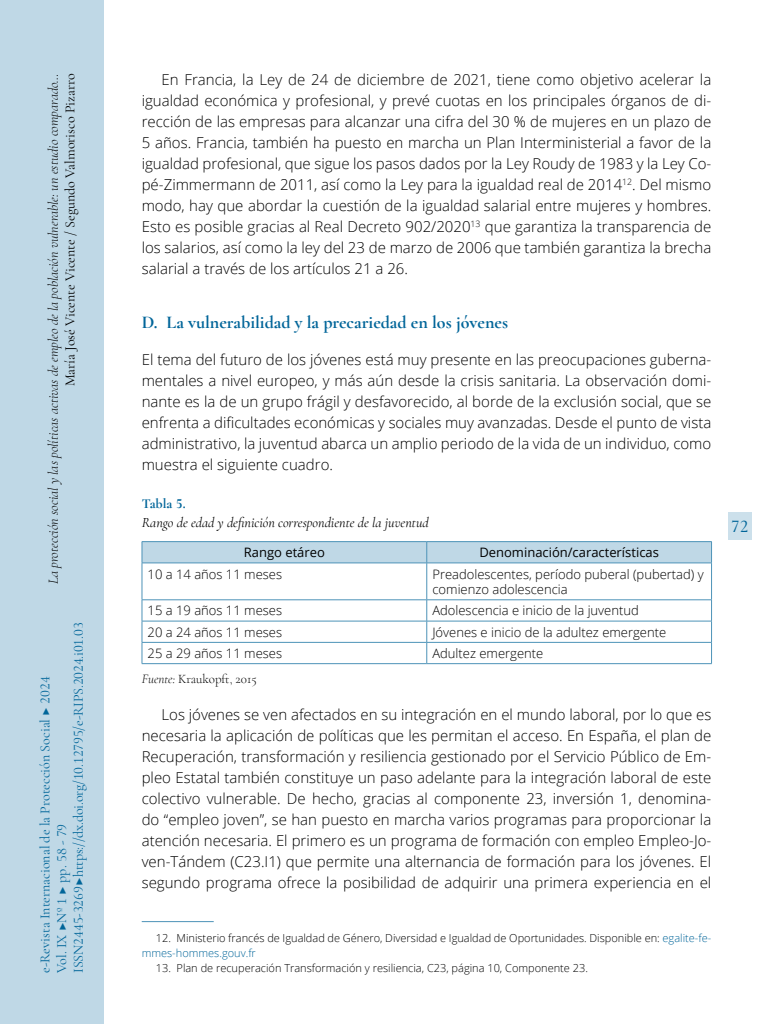
<style>
.page{position:relative;width:768px;height:1024px;background:#fff}
.page>*{position:absolute;margin:0;border:0;box-sizing:border-box;transform-origin:0 0}
.t1{font:700 18px "Cormorant Garamond";color:#006599}
.t2{font:500 18px "Cormorant Garamond";color:#006599}
.t3{font:300 15px/21px "Open Sans";color:#000;text-align:justify}
.t4{font:14px/16.8px "Cormorant Garamond";color:#006599}
.t5{font:italic 300 14px "Cormorant Garamond";color:#000}
.t6{font:italic 14px "Cormorant Garamond";color:#000}
.t7{font:14px "Cormorant Garamond";color:#000}
.t8{font:700 14px "Cormorant Garamond";color:#006599}
.t9{font:300 13px/15.6px "Open Sans";color:#000}
.t10{font:13px "Open Sans";color:#000}
.t11{font:300 13px "Cormorant Garamond";color:#000}
.t12{font:300 11px/15px "Open Sans";color:#000}
.s1{font-style:italic}
.s2{color:#006599}
</style>
<div class="page">
<hr style="left:427px;top:563px;width:1px;height:37px;background:#4d93b8">
<svg style="left:427px;top:601px;width:1px;height:62px"></svg>
<hr style="left:142px;top:563px;width:1px;height:37px;background:#4d93b8">
<hr style="left:711px;top:563px;width:1px;height:37px;background:#4d93b8">
<hr style="left:142px;top:600px;width:285px;height:1px;background:#4d93b8">
<hr style="left:427px;top:600px;width:285px;height:1px;background:#4d93b8">
<hr style="left:142px;top:621px;width:285px;height:1px;background:#4d93b8">
<hr style="left:427px;top:621px;width:285px;height:1px;background:#4d93b8">
<hr style="left:142px;top:642px;width:285px;height:1px;background:#4d93b8">
<svg style="left:142px;top:600px;width:1px;height:63px"></svg>
<hr style="left:427px;top:642px;width:285px;height:1px;background:#4d93b8">
<svg style="left:711px;top:600px;width:1px;height:63px"></svg>
<hr style="left:142px;top:663px;width:285px;height:1px;background:#4d93b8">
<hr style="left:427px;top:663px;width:285px;height:1px;background:#4d93b8">
<hr style="left:142px;top:541px;width:285px;height:1px;background:#4d93b8">
<hr style="left:427px;top:541px;width:285px;height:1px;background:#4d93b8">
<svg style="left:142px;top:542px;width:570px;height:21px"></svg>
<hr style="left:142px;top:563px;width:285px;height:1px;background:#4d93b8">
<hr style="left:427px;top:563px;width:285px;height:1px;background:#4d93b8">
<hr style="left:142px;top:921px;width:72px;height:1px;background:#4d93b8">
<div style="left:0;top:0;width:103px;height:1024px;background:#bfd8e6"></div>
<div style="left:728px;top:512px;width:23px;height:28px;background:#cce0eb"></div>
<p class="t5" style="left:45px;top:584px;width:512px;rotate:-90deg">La protección social y las políticas activas de empleo de la población vulnerable: un estudio comparado…</p>
<p class="t7" style="left:62px;top:386px;width:314px;rotate:-90deg">María José Vicente Vicente / Segundo Valmorisco Pizarro</p>
<p class="t4" style="left:36px;top:973px;width:352px;rotate:-90deg">e-Revista Internacional de la Protección Social ▶ 2024<br>Vol. IX ▶Nº 1 ▶ pp. 58 - 79<br>ISSN 2445-3269 ▶ https://dx.doi.org/10.12795/e-RIPS.2024.i01.03</p>
<p class="t3" style="left:142px;top:69px;width:571px;text-indent:20px">En Francia, la Ley de 24 de diciembre de 2021, tiene como objetivo acelerar la igualdad económica y profesional, y prevé cuotas en los principales órganos de di&shy;rección de las empresas para alcanzar una cifra del 30 % de mujeres en un plazo de 5 años. Francia, también ha puesto en marcha un Plan Interministerial a favor de la igualdad profesional, que sigue los pasos dados por la Ley Roudy de 1983 y la Ley Co&shy;pé-Zimmermann de 2011, así como la Ley para la igualdad real de 2014<sup>12</sup>. Del mismo modo, hay que abordar la cuestión de la igualdad salarial entre mujeres y hombres.<br>Esto es posible gracias al Real Decreto 902/2020<sup>13</sup> que garantiza la transparencia de los salarios, así como la ley del 23 de marzo de 2006 que también garantiza la brecha salarial a través de los artículos 21 a 26.</p>
<p class="t1" style="left:142px;top:311px;width:368px">D. La vulnerabilidad y la precariedad en los jóvenes</p>
<p class="t3" style="left:142px;top:348px;width:571px">El tema del futuro de los jóvenes está muy presente en las preocupaciones guberna&shy;mentales a nivel europeo, y más aún desde la crisis sanitaria. La observación domi&shy;nante es la de un grupo frágil y desfavorecido, al borde de la exclusión social, que se enfrenta a dificultades económicas y sociales muy avanzadas. Desde el punto de vista administrativo, la juventud abarca un amplio periodo de la vida de un individuo, como muestra el siguiente cuadro.</p>
<p class="t8" style="left:142px;top:494px;width:45px">Tabla 5.</p>
<p class="t6" style="left:142px;top:515px;width:289px">Rango de edad y definición correspondiente de la juventud</p>
<p class="t10" style="left:244px;top:544px;width:83px">Rango etáreo</p>
<p class="t10" style="left:479px;top:544px;width:181px">Denominación/características</p>
<p class="t9" style="left:148px;top:566px;width:136px">10 a 14 años 11 meses</p>
<p class="t9" style="left:432px;top:566px;width:273px">Preadolescentes, período puberal (pubertad) y comienzo adolescencia</p>
<p class="t9" style="left:148px;top:603px;width:136px">15 a 19 años 11 meses</p>
<p class="t9" style="left:432px;top:603px;width:208px">Adolescencia e inicio de la juventud</p>
<p class="t9" style="left:148px;top:624px;width:136px">20 a 24 años 11 meses</p>
<p class="t9" style="left:432px;top:624px;width:235px">Jóvenes e inicio de la adultez emergente</p>
<p class="t9" style="left:148px;top:645px;width:136px">25 a 29 años 11 meses</p>
<p class="t9" style="left:432px;top:645px;width:112px">Adultez emergente</p>
<p class="t11" style="left:142px;top:671px;width:116px"><span class="s1">Fuente:</span> Kraukopft, 2015</p>
<p class="t3" style="left:142px;top:703px;width:571px;text-indent:20px">Los jóvenes se ven afectados en su integración en el mundo laboral, por lo que es necesaria la aplicación de políticas que les permitan el acceso. En España, el plan de Recuperación, transformación y resiliencia gestionado por el Servicio Público de Em&shy;pleo Estatal también constituye un paso adelante para la integración laboral de este colectivo vulnerable. De hecho, gracias al componente 23, inversión 1, denomina&shy;do “empleo joven”, se han puesto en marcha varios programas para proporcionar la atención necesaria. El primero es un programa de formación con empleo Empleo-Jo&shy;ven-Tándem (C23.I1) que permite una alternancia de formación para los jóvenes. El segundo programa ofrece la posibilidad de adquirir una primera experiencia en el</p>
<p class="t12" style="left:142px;top:930px;width:571px;text-indent:14px">12. Ministerio francés de Igualdad de Género, Diversidad e Igualdad de Oportunidades. Disponible en: <span class="s2">egalite-fe&shy;mmes-hommes.gouv.fr</span></p>
<p class="t12" style="left:156px;top:961px;width:434px">13. Plan de recuperación Transformación y resiliencia, C23, página 10, Componente 23.</p>
<p class="t2" style="left:731px;top:515px;width:19px">72</p>
</div>
